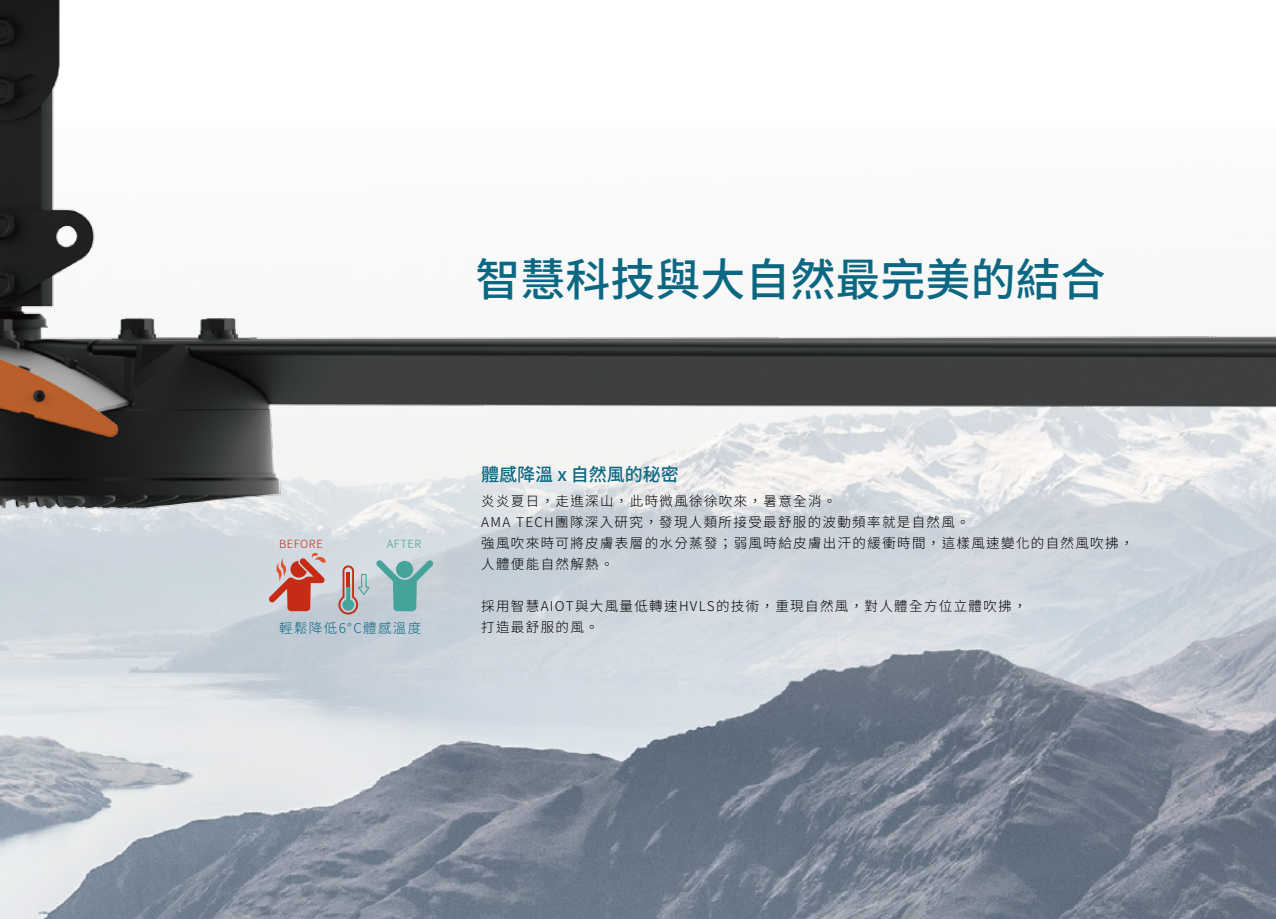
<style>
.page{position:relative;width:1276px;height:919px;background:#fff}
.page>*{position:absolute;margin:0;border:0;box-sizing:border-box;transform-origin:0 0}
.t1{font:500 45px "Noto Sans CJ Ktc";color:#0b6782}
.t2{font:500 18px "Noto Sans CJ Ktc";color:#0b6782}
.t3{font:300 13.5px/21px "Noto Sans CJ Ktc";letter-spacing:.1em;color:#000}
.t4{font:300 13.5px "Noto Sans CJ Ktc";letter-spacing:.1em;color:#0b6782}
.t5{font:300 11.25px "Noto Sans CJ Ktc";letter-spacing:.05em;color:#c52b15}
.t6{font:300 11.25px "Noto Sans CJ Ktc";letter-spacing:.05em;color:#45a49a}
</style>
<div class="page">
<img style="left:0;top:776px;width:1276px;height:142px">
<svg style="left:0;top:725px;width:1276px;height:51px;background:#9ca4ae"></svg>
<img style="left:0;top:0;width:1276px;height:725px">
<svg style="left:376px;top:560px;width:57px;height:51px;background:#8ebcbc"></svg>
<svg style="left:269px;top:552px;width:58px;height:59px;background:#cb908a"></svg>
<svg style="left:338px;top:565px;width:32px;height:49px;background:#b7b4b5"></svg>
<hr style="left:346px;top:572px;width:4px;height:14px;background:#c52b15">
<h1 class="t1" style="left:475px;top:254px;width:631px">智慧科技與大自然最完美的結合</h1>
<p class="t5" style="left:279px;top:537px;width:45px">BEFORE</p>
<p class="t6" style="left:387px;top:537px;width:36px">AFTER</p>
<h2 class="t2" style="left:481px;top:463px;width:199px">體感降溫 x 自然風的秘密</h2>
<p class="t3" style="left:481px;top:490px;width:654px">炎炎夏日，走進深山，此時微風徐徐吹來，暑意全消。<br>AMA TECH團隊深入研究，發現人類所接受最舒服的波動頻率就是自然風。<br>強風吹來時可將皮膚表層的水分蒸發；弱風時給皮膚出汗的緩衝時間，這樣風速變化的自然風吹拂，人體便能自然解熱。</p>
<p class="t3" style="left:481px;top:595px;width:547px">採用智慧AIOT與大風量低轉速HVLS的技術，重現自然風，對人體全方位立體吹拂，</p>
<p class="t4" style="left:279px;top:620px;width:143px">輕鬆降低6°C體感溫度</p>
<p class="t3" style="left:481px;top:616px;width:119px">打造最舒服的風。</p>
</div>
